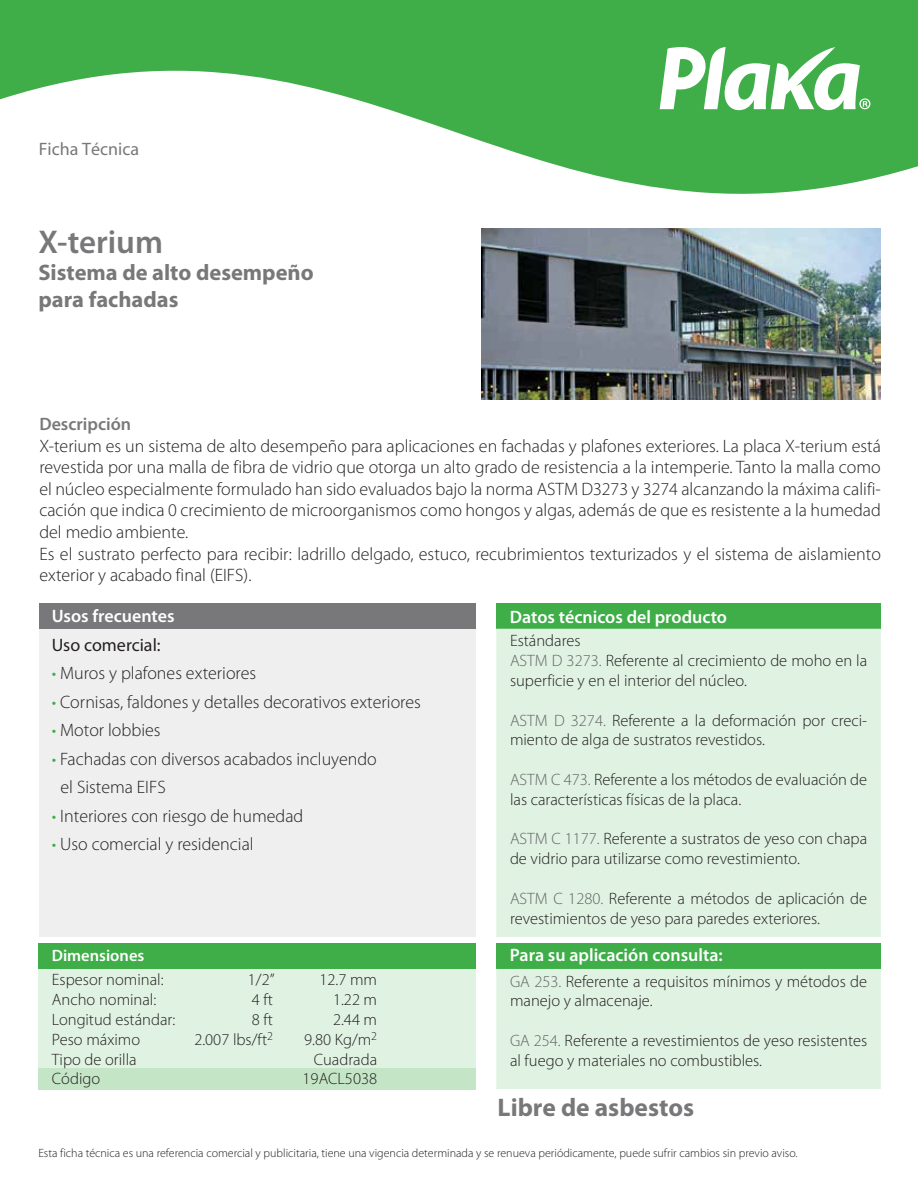
<style>
.page{position:relative;width:918px;height:1188px;background:#fff}
.page>*{position:absolute;margin:0;border:0;box-sizing:border-box;transform-origin:0 0}
.t1{font:600 33px "Myriad Pro";color:#78787a}
.t2{font:700 25.5px "Myriad Pro";color:#78787a}
.t3{font:700 22.5px/27px "Myriad";color:#78787a}
.t4{font:300 18px/21.6px "Myriad Pro";color:#231f20}
.t5{font:600 18px "Myriad Pro";color:#fff}
.t6{font:18px "Myriad Pro";color:#231f20}
.t7{font:18px "Myriad";color:#78787a}
.t8{font:600 18px "Myriad Pro";color:#78787a}
.t9{font:300 16.5px/19.8px "Myriad Pro";color:#231f20}
.t10{font:600 16.5px "Myriad Pro";color:#fff}
.t11{font:300 12px "Myriad Pro";color:#231f20}
.s1{color:#3fae49}
.s2{color:#636466}
</style>
<div class="page">
<div style="left:496px;top:943px;width:385px;height:26px;background:#3fae49"></div>
<div style="left:38px;top:943px;width:438px;height:26px;background:#3fae49"></div>
<div style="left:496px;top:603px;width:385px;height:26px;background:#3fae49"></div>
<svg style="left:0;top:0;width:918px;height:229px;fill:#3fae49"></svg>
<div style="left:38px;top:969px;width:438px;height:101px;background:#e0f2e2"></div>
<div style="left:38px;top:1069px;width:438px;height:21px;background:#c4e6c7"></div>
<div style="left:39px;top:628px;width:437px;height:309px;background:#efefef"></div>
<div style="left:39px;top:603px;width:437px;height:26px;background:#78787a"></div>
<div style="left:496px;top:629px;width:385px;height:308px;background:#e0f2e2"></div>
<div style="left:496px;top:969px;width:385px;height:120px;background:#e0f2e2"></div>
<img style="left:481px;top:229px;width:400px;height:170px">
<svg style="left:660px;top:47px;width:210px;height:63px"></svg>
<p class="t7" style="left:39px;top:140px;width:102px">Ficha Técnica</p>
<h1 class="t1" style="left:38px;top:224px;width:126px">X-terium</h1>
<p class="t3" style="left:38px;top:260px;width:277px">Sistema de alto desempeño para fachadas</p>
<p class="t8" style="left:39px;top:414px;width:93px">Descripción</p>
<p class="t4" style="left:39px;top:435px;width:843px">X-terium es un sistema de alto desempeño para aplicaciones en fachadas y plafones exteriores. La placa X-terium está revestida por una malla de fibra de vidrio que otorga un alto grado de resistencia a la intemperie. Tanto la malla como el núcleo especialmente formulado han sido evaluados bajo la norma ASTM D3273 y 3274 alcanzando la máxima califi&shy;cación que indica 0 crecimiento de microorganismos como hongos y algas, además de que es resistente a la humedad del medio ambiente.<br>Es el sustrato perfecto para recibir: ladrillo delgado, estuco, recubrimientos texturizados y el sistema de aislamiento exterior y acabado final (EIFS).</p>
<p class="t5" style="left:52px;top:606px;width:124px">Usos frecuentes</p>
<p class="t6" style="left:52px;top:635px;width:110px">Uso comercial:</p>
<p class="t4" style="left:52px;top:663px;width:206px"><span class="s1">•</span> Muros y plafones exteriores</p>
<p class="t4" style="left:52px;top:691px;width:371px"><span class="s1">•</span> Cornisas, faldones y detalles decorativos exteriores</p>
<p class="t4" style="left:52px;top:720px;width:110px"><span class="s1">•</span> Motor lobbies</p>
<p class="t4" style="left:61px;top:745px;width:318px;line-height:28.5px;text-indent:-9px"><span class="s1">•</span> Fachadas con diversos acabados incluyendo el Sistema EIFS</p>
<p class="t4" style="left:52px;top:805px;width:253px"><span class="s1">•</span> Interiores con riesgo de humedad</p>
<p class="t4" style="left:52px;top:834px;width:203px"><span class="s1">•</span> Uso comercial y residencial</p>
<p class="t10" style="left:52px;top:947px;width:94px">Dimensiones</p>
<p class="t9" style="left:52px;top:970px;width:125px">Espesor nominal:<br>Ancho nominal:<br>Longitud estándar:<br>Peso máximo<br>Tipo de orilla<br>Código</p>
<p class="t9" style="left:194px;top:970px;width:82px;text-align:right">1/2”<br>4 ft<br>8 ft<br>2.007 lbs/ft<sup>2</sup></p>
<p class="t9" style="left:303px;top:970px;width:76px;text-align:right">12.7 mm<br>1.22 m<br>2.44 m<br>9.80 Kg/m<sup>2<br></sup>Cuadrada<br>19ACL5038</p>
<p class="t5" style="left:510px;top:607px;width:219px">Datos técnicos del producto</p>
<p class="t9" style="left:510px;top:631px;width:359px">Estándares<br><span class="s2">ASTM D 3273.</span> Referente al crecimiento de moho en la superficie y en el interior del núcleo.</p>
<p class="t9" style="left:510px;top:711px;width:359px"><span class="s2">ASTM D 3274.</span> Referente a la deformación por creci&shy;miento de alga de sustratos revestidos.</p>
<p class="t9" style="left:510px;top:770px;width:359px"><span class="s2">ASTM C 473.</span> Referente a los métodos de evaluación de las características físicas de la placa.</p>
<p class="t9" style="left:510px;top:829px;width:359px"><span class="s2">ASTM C 1177.</span> Referente a sustratos de yeso con chapa de vidrio para utilizarse como revestimiento.</p>
<p class="t9" style="left:510px;top:889px;width:359px"><span class="s2">ASTM C 1280.</span> Referente a métodos de aplicación de revestimientos de yeso para paredes exteriores.</p>
<p class="t5" style="left:510px;top:945px;width:214px">Para su aplicación consulta:</p>
<p class="t9" style="left:510px;top:972px;width:359px"><span class="s2">GA 253.</span> Referente a requisitos mínimos y métodos de manejo y almacenaje.</p>
<p class="t9" style="left:510px;top:1031px;width:359px"><span class="s2">GA 254.</span> Referente a revestimientos de yeso resistentes al fuego y materiales no combustibles.</p>
<h2 class="t2" style="left:498px;top:1093px;width:198px">Libre de asbestos</h2>
<p class="t11" style="left:38px;top:1147px;width:761px">Esta ficha técnica es una referencia comercial y publicitaria, tiene una vigencia determinada y se renueva periódicamente, puede sufrir cambios sin previo aviso.</p>
</div>
